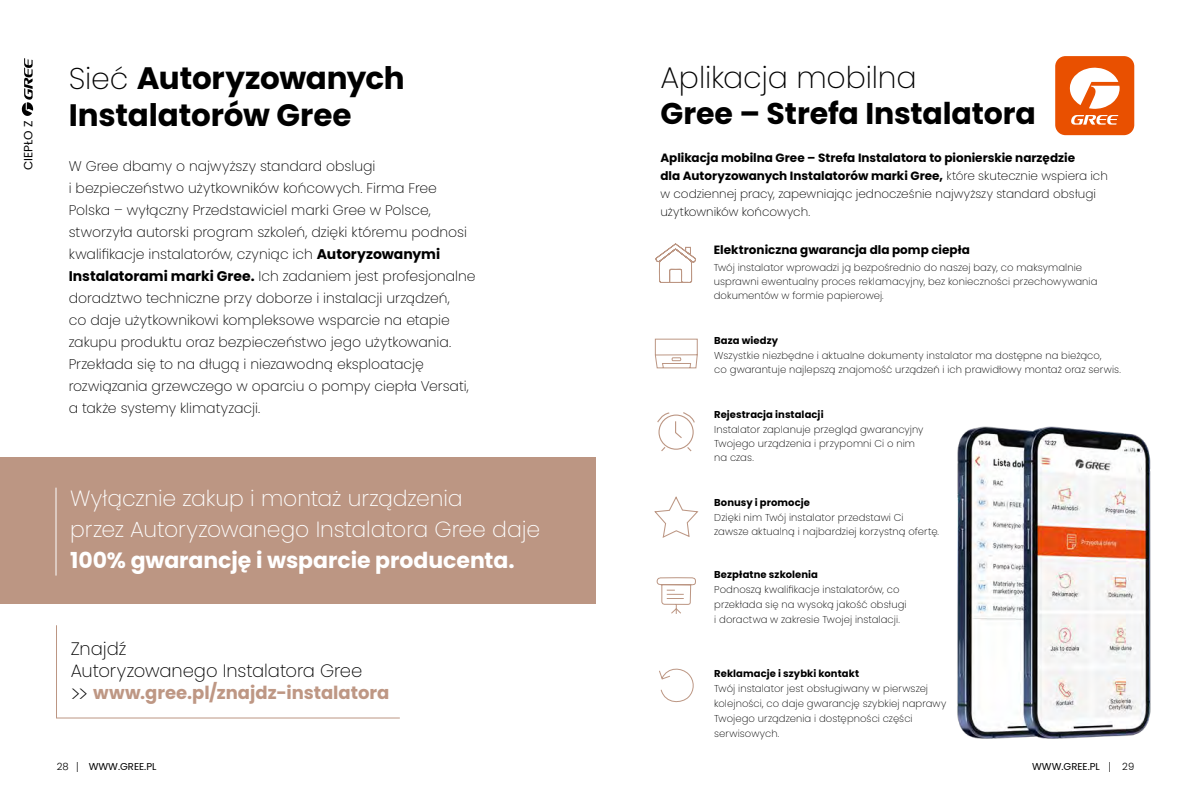
<style>
.page{position:relative;width:1191px;height:794px;background:#fff}
.page>*{position:absolute;margin:0;border:0;box-sizing:border-box;transform-origin:0 0}
.t1{font:700 31px/37.2px "Poppins";letter-spacing:-.005em;color:#000}
.t2{font:700 30px "Poppins";letter-spacing:-.005em;color:#000}
.t3{font:200 30px "Poppins";letter-spacing:-.005em;color:#000}
.t4{font:200 22px/31px "Poppins";letter-spacing:-.005em;color:#fff}
.t5{font:700 22px "Poppins";letter-spacing:-.005em;color:#fff}
.t6{font:200 18px/21.8px "Poppins";letter-spacing:-.005em;color:#000}
.t7{font:200 14px/22px "Poppins";color:#000}
.t8{font:200 12px/18px "Poppins";color:#000}
.t9{font:700 12px "Poppins";color:#000}
.t10{font:12px "Poppins";color:#000}
.t11{font:200 10px/14px "Poppins";letter-spacing:.01em;color:#000}
.t12{font:700 10px "Poppins";letter-spacing:.01em;color:#000}
.t13{font:10px "Poppins";color:#000}
.t14{font:300 10px "Poppins";color:#000}
.s1{font-weight:200;font-size:30px}
.s2{font-weight:700}
.s3{font-size:22px}
.s4{font-weight:700;color:#be9784}
</style>
<div class="page">
<svg style="left:22px;top:58px;width:11px;height:58px"></svg>
<img style="left:957px;top:426px;width:194px;height:313px">
<div style="left:0;top:457px;width:595px;height:147px;background:#bc9683"></div>
<hr style="left:55px;top:487px;width:1px;height:88px;background:#fefefe">
<svg style="left:56px;top:625px;width:344px;height:94px"></svg>
<svg style="left:654px;top:496px;width:45px;height:42px"></svg>
<svg style="left:656px;top:577px;width:40px;height:37px"></svg>
<svg style="left:654px;top:243px;width:44px;height:209px"></svg>
<svg style="left:659px;top:668px;width:35px;height:35px"></svg>
<div style="left:1055px;top:56px;width:79px;height:79px;background:#e95000;border-radius:10px"></div>
<svg style="left:1069px;top:67px;width:50px;height:42px"></svg>
<svg style="left:1071px;top:115px;width:47px;height:10px"></svg>
<p class="t10" style="left:21px;top:170px;width:51px;rotate:-90deg">CIEPŁO Z</p>
<h1 class="t1" style="left:69px;top:60px;width:337px"><span class="s1">Sieć</span> Autoryzowanych<br>Instalatorów Gree</h1>
<p class="t7" style="left:69px;top:155px;width:408px">W Gree dbamy o najwyższy standard obslugi<br>i bezpieczeństwo użytkowników końcowych. Firma Free Polska – wyłączny Przedstawiciel marki Gree w Polsce, stworzyła autorski program szkoleń, dzięki któremu podnosi kwalifikacje instalatorów, czyniąc ich <span class="s2">Autoryzowanymi Instalatorami marki Gree.</span> Ich zadaniem jest profesjonalne doradztwo techniczne przy doborze i instalacji urządzeń,<br>co daje użytkownikowi kompleksowe wsparcie na etapie zakupu produktu oraz bezpieczeństwo jego użytkowania.<br>Przekłada się to na długą i niezawodną eksploatację rozwiązania grzewczego w oparciu o pompy ciepła Versati, a także systemy klimatyzacji.</p>
<h3 class="t4" style="left:70px;top:483px;width:471px">Wyłącznie zakup i montaż urządzenia<br>przez Autoryzowanego Instalatora Gree daje</h3>
<h3 class="t5" style="left:70px;top:547px;width:446px">100% gwarancję i wsparcie producenta.</h3>
<h3 class="t6" style="left:71px;top:638px;width:320px">Znajdź<br>Autoryzowanego Instalatora Gree<br><span class="s3">&gt;&gt;</span> <span class="s4">www.gree.pl/znajdz-instalatora</span></h3>
<h2 class="t3" style="left:660px;top:60px;width:258px">Aplikacja mobilna</h2>
<h2 class="t2" style="left:660px;top:96px;width:377px">Gree – Strefa Instalatora</h2>
<p class="t8" style="left:660px;top:149px;width:449px"><span class="s2">Aplikacja mobilna Gree – Strefa Instalatora to pionierskie narzędzie<br>dla Autoryzowanych Instalatorów marki Gree,</span> które skutecznie wspiera ich w codziennej pracy, zapewniając jednocześnie najwyższy standard obsługi użytkowników końcowych.</p>
<p class="t9" style="left:714px;top:243px;width:258px">Elektroniczna gwarancja dla pomp ciepła</p>
<p class="t11" style="left:714px;top:260px;width:385px">Twój instalator wprowadzi ją bezpośrednio do naszej bazy, co maksymalnie usprawni ewentualny proces reklamacyjny, bez konieczności przechowywania dokumentów w formie papierowej.</p>
<p class="t12" style="left:714px;top:334px;width:65px">Baza wiedzy</p>
<p class="t11" style="left:714px;top:348px;width:408px">Wszystkie niezbędne i aktualne dokumenty instalator ma dostępne na bieżąco,<br>co gwarantuje najlepszą znajomość urządzeń i ich prawidłowy montaż oraz serwis.</p>
<p class="t12" style="left:714px;top:408px;width:111px">Rejestracja instalacji</p>
<p class="t11" style="left:714px;top:422px;width:211px">Instalator zaplanuje przegląd gwarancyjny<br>Twojego urządzenia i przypomni Ci o nim na czas.</p>
<p class="t12" style="left:714px;top:497px;width:97px">Bonusy i promocje</p>
<p class="t11" style="left:714px;top:510px;width:226px">Dzięki nim Twój instalator przedstawi Ci zawsze aktualną i najbardziej korzystną ofertę.</p>
<p class="t12" style="left:714px;top:569px;width:105px">Bezpłatne szkolenia</p>
<p class="t11" style="left:714px;top:582px;width:194px;line-height:15px">Podnoszą kwalifikacje instalatorów, co przekłada się na wysoką jakość obsługi i doractwa w zakresie Twojej instalacji.</p>
<p class="t12" style="left:714px;top:668px;width:146px">Reklamacje i szybki kontakt</p>
<p class="t11" style="left:714px;top:681px;width:234px;line-height:15px">Twój instalator jest obsługiwany w pierwszej kolejności, co daje gwarancję szybkiej naprawy Twojego urządzenia i dostępności części serwisowych.</p>
<p class="t14" style="left:57px;top:761px;width:13px">28</p>
<p class="t13" style="left:89px;top:761px;width:69px">WWW.GREE.PL</p>
<p class="t13" style="left:1032px;top:761px;width:69px">WWW.GREE.PL</p>
<p class="t14" style="left:1122px;top:761px;width:13px">29</p>
</div>
